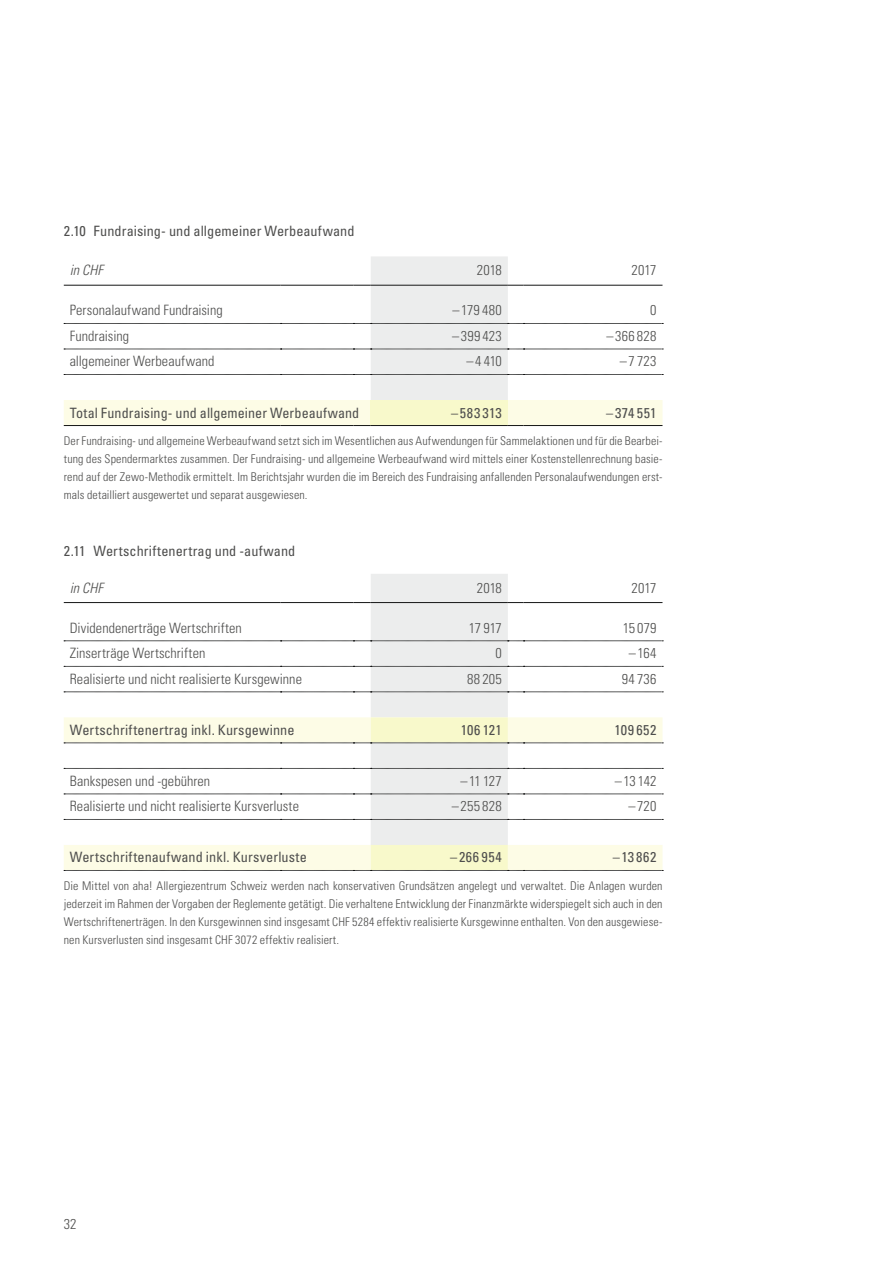
<style>
.page{position:relative;width:893px;height:1263px;background:#fff}
.page>*{position:absolute;margin:0;border:0;box-sizing:border-box;transform-origin:0 0}
.t1{font:300 condensed 14.25px "Univers LT Std";letter-spacing:.005em;color:#4e4e4d}
.t2{font:condensed 14.25px "Univers LT Std";letter-spacing:.005em;color:#4e4e4d}
.t3{font:italic 300 condensed 14.25px "Univers LT Std";color:#4e4e4d}
.t4{font:300 condensed 12px/18px "Univers LT Std";letter-spacing:.01em;color:#4e4e4d;text-align:justify}
</style>
<div class="page">
<svg style="left:64px;top:256px;width:599px;height:170px"></svg>
<svg style="left:64px;top:574px;width:599px;height:297px"></svg>
<p class="t2" style="left:64px;top:222px;width:292px">2.10 Fundraising- und allgemeiner Werbeaufwand</p>
<p class="t3" style="left:70px;top:262px;width:35px">in CHF</p>
<p class="t1" style="left:477px;top:262px;width:27px">2018</p>
<p class="t1" style="left:631px;top:262px;width:27px">2017</p>
<p class="t1" style="left:70px;top:302px;width:154px">Personalaufwand Fundraising</p>
<p class="t1" style="left:452px;top:302px;width:51px">–179 480</p>
<p class="t1" style="left:650px;top:302px;width:8px">0</p>
<p class="t1" style="left:70px;top:327px;width:61px">Fundraising</p>
<p class="t1" style="left:452px;top:327px;width:51px">–399 423</p>
<p class="t1" style="left:606px;top:327px;width:52px">–366 828</p>
<p class="t1" style="left:70px;top:353px;width:146px">allgemeiner Werbeaufwand</p>
<p class="t1" style="left:466px;top:353px;width:37px">–4 410</p>
<p class="t1" style="left:620px;top:353px;width:38px">–7723</p>
<p class="t2" style="left:70px;top:403px;width:291px">Total Fundraising- und allgemeiner Werbeaufwand</p>
<p class="t2" style="left:451px;top:403px;width:52px">–583313</p>
<p class="t2" style="left:606px;top:403px;width:52px">–374 551</p>
<p class="t4" style="left:64px;top:432px;width:600px">Der Fundraising- und allgemeine Werbeaufwand setzt sich im Wesentlichen aus Aufwendungen für Sammelaktionen und für die Bearbei&shy;tung des Spendermarktes zusammen. Der Fundraising- und allgemeine Werbeaufwand wird mittels einer Kostenstellenrechnung basie&shy;rend auf der Zewo-Methodik ermittelt. Im Berichtsjahr wurden die im Bereich des Fundraising anfallenden Personalaufwendungen erst&shy;mals detailliert ausgewertet und separat ausgewiesen.</p>
<p class="t2" style="left:64px;top:542px;width:233px">2.11 Wertschriftenertrag und -aufwand</p>
<p class="t3" style="left:70px;top:579px;width:35px">in CHF</p>
<p class="t1" style="left:477px;top:579px;width:27px">2018</p>
<p class="t1" style="left:631px;top:579px;width:27px">2017</p>
<p class="t1" style="left:70px;top:619px;width:174px">Dividendenerträge Wertschriften</p>
<p class="t1" style="left:469px;top:619px;width:34px">17 917</p>
<p class="t1" style="left:623px;top:619px;width:35px">15 079</p>
<p class="t1" style="left:70px;top:645px;width:137px">Zinserträge Wertschriften</p>
<p class="t1" style="left:495px;top:645px;width:8px">0</p>
<p class="t1" style="left:629px;top:645px;width:29px">–164</p>
<p class="t1" style="left:70px;top:670px;width:234px">Realisierte und nicht realisierte Kursgewinne</p>
<p class="t1" style="left:467px;top:670px;width:36px">88 205</p>
<p class="t1" style="left:622px;top:670px;width:36px">94 736</p>
<p class="t2" style="left:70px;top:721px;width:226px">Wertschriftenertrag inkl. Kursgewinne</p>
<p class="t2" style="left:461px;top:721px;width:42px">106 121</p>
<p class="t2" style="left:615px;top:721px;width:43px">109 652</p>
<p class="t1" style="left:70px;top:772px;width:142px">Bankspesen und -gebühren</p>
<p class="t1" style="left:460px;top:772px;width:43px">–11 127</p>
<p class="t1" style="left:615px;top:772px;width:43px">–13 142</p>
<p class="t1" style="left:70px;top:798px;width:231px">Realisierte und nicht realisierte Kursverluste</p>
<p class="t1" style="left:452px;top:798px;width:51px">–255 828</p>
<p class="t1" style="left:628px;top:798px;width:30px">–720</p>
<p class="t2" style="left:70px;top:848px;width:239px">Wertschriftenaufwand inkl. Kursverluste</p>
<p class="t2" style="left:450px;top:848px;width:53px">–266954</p>
<p class="t2" style="left:613px;top:848px;width:45px">–13862</p>
<p class="t4" style="left:64px;top:876px;width:600px">Die Mittel von aha! Allergiezentrum Schweiz werden nach konservativen Grundsätzen angelegt und verwaltet. Die Anlagen wurden jederzeit im Rahmen der Vorgaben der Reglemente getätigt. Die verhaltene Entwicklung der Finanzmärkte widerspiegelt sich auch in den Wertschriftenerträgen. In den Kursgewinnen sind insgesamt CHF 5284 effektiv realisierte Kursgewinne enthalten. Von den ausgewiese&shy;nen Kursverlusten sind insgesamt CHF 3072 effektiv realisiert.</p>
<p class="t1" style="left:64px;top:1216px;width:14px">32</p>
</div>
